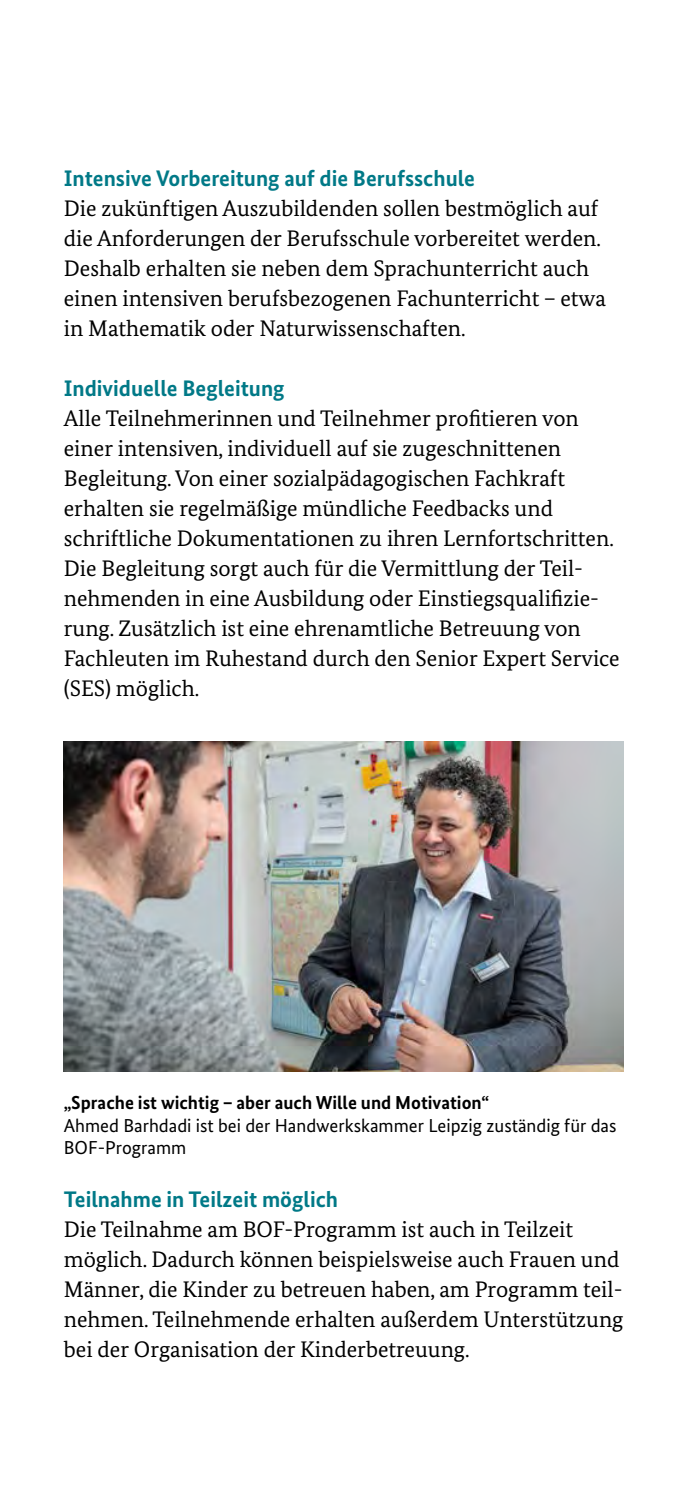
<style>
.page{position:relative;width:688px;height:1489px;background:#fff}
.page>*{position:absolute;margin:0;border:0;box-sizing:border-box;transform-origin:0 0}
._08_Fliesstext{font:22.5px/30px "Bundes Serif";color:#000}
._07_Subheadline_petro{font:700 22.5px "Bundes Sans";color:#007987}
._14_Bildunterschrift{font:18.75px/22.5px "Bundes Sans";color:#000}
._14_Bildunterschrift-2{font:700 18.75px "Bundes Sans";color:#000}
</style>
<div class="page">
<img style="left:63px;top:741px;width:560px;height:330px">
<h4 class="_07_Subheadline_petro" style="left:64px;top:164px;width:412px">Intensive Vorbereitung auf die Berufsschule</h4>
<p class="_08_Fliesstext" style="left:64px;top:193px;width:543px">Die zukünftigen Auszubildenden sollen bestmöglich auf die Anforderungen der Berufsschule vorbereitet werden.<br>Deshalb erhalten sie neben dem Sprachunterricht auch einen intensiven berufsbezogenen Fachunterricht – etwa in Mathematik oder Naturwissenschaften.</p>
<h4 class="_07_Subheadline_petro" style="left:64px;top:374px;width:222px">Individuelle Begleitung</h4>
<p class="_08_Fliesstext" style="left:64px;top:403px;width:557px">Alle Teilnehmerinnen und Teilnehmer profitieren von einer intensiven, individuell auf sie zugeschnittenen Begleitung. Von einer sozialpädagogischen Fachkraft erhalten sie regelmäßige mündliche Feedbacks und schriftliche Dokumentationen zu ihren Lernfortschritten.<br>Die Begleitung sorgt auch für die Vermittlung der Teil&shy;nehmenden in eine Ausbildung oder Einstiegsqualifizie&shy;rung. Zusätzlich ist eine ehrenamtliche Betreuung von Fachleuten im Ruhestand durch den Senior Expert Service (SES) möglich.</p>
<p class="_14_Bildunterschrift-2" style="left:64px;top:1091px;width:427px">„Sprache ist wichtig – aber auch Wille und Motivation“</p>
<p class="_14_Bildunterschrift" style="left:64px;top:1113px;width:554px">Ahmed Barhdadi ist bei der Handwerkskammer Leipzig zuständig für das<br>BOF-Programm</p>
<h4 class="_07_Subheadline_petro" style="left:64px;top:1184px;width:276px">Teilnahme in Teilzeit möglich</h4>
<p class="_08_Fliesstext" style="left:64px;top:1213px;width:561px">Die Teilnahme am BOF-Programm ist auch in Teilzeit möglich. Dadurch können beispielsweise auch Frauen und Männer, die Kinder zu betreuen haben, am Programm teil&shy;nehmen. Teilnehmende erhalten außerdem Unterstützung bei der Organisation der Kinderbetreuung.</p>
</div>
